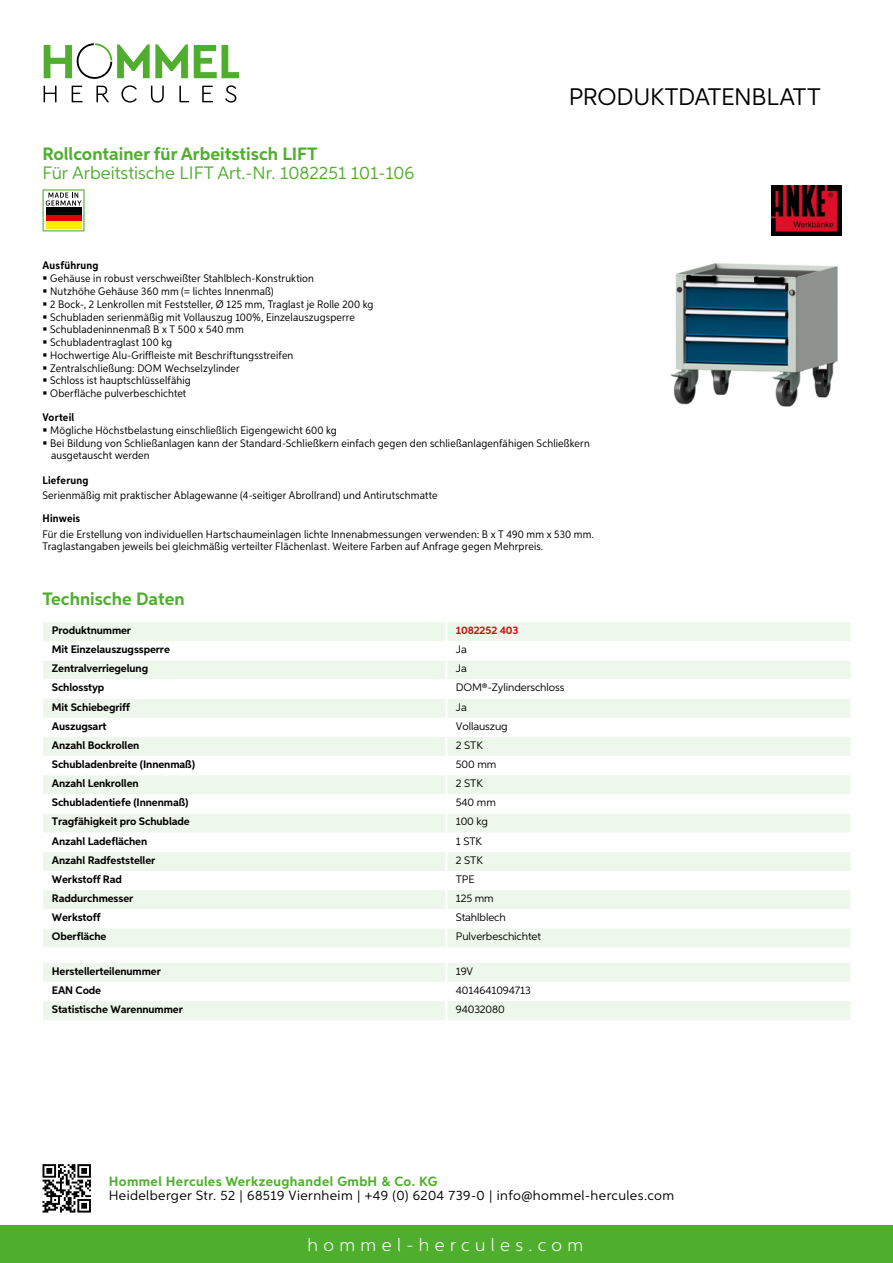
<style>
.page{position:relative;width:893px;height:1263px;background:#fff}
.page>*{position:absolute;margin:0;border:0;box-sizing:border-box;transform-origin:0 0}
.t1{font:24px "Aspira";letter-spacing:-.01em;color:#000}
.t2{font:700 18px "Aspira";color:#50ae2f}
.t3{font:18px "Aspira";color:#50ae2f}
.t4{font:300 18px "Aspira";letter-spacing:.3em;color:#fff}
.t5{font:13.5px "Aspira";letter-spacing:.03em;color:#000}
.t6{font:700 13.5px "Aspira";letter-spacing:.03em;color:#50ae2f}
.t7{font:10.95px/12.8px "Aspira Nar";letter-spacing:.015em;color:#000}
.t8{font:700 10.95px "Aspira";letter-spacing:-.01em;color:#000}
.t9{font:10.95px "Aspira";letter-spacing:-.01em;color:#000}
.t10{font:700 10.95px "Aspira Nar";letter-spacing:.02em;color:#000}
.t11{font:700 10.95px "Aspira";letter-spacing:-.01em;color:#cd1013}
</style>
<div class="page">
<div style="left:0;top:1226px;width:893px;height:37px;background:#50ae2f"></div>
<svg style="left:43px;top:1164px;width:48px;height:48px"></svg>
<svg style="left:194px;top:45px;width:45px;height:33px"></svg>
<svg style="left:44px;top:43px;width:144px;height:36px"></svg>
<svg style="left:44px;top:86px;width:13px;height:16px"></svg>
<svg style="left:72px;top:86px;width:10px;height:16px"></svg>
<svg style="left:96px;top:86px;width:13px;height:16px"></svg>
<svg style="left:121px;top:85px;width:16px;height:18px"></svg>
<svg style="left:151px;top:86px;width:13px;height:17px"></svg>
<svg style="left:179px;top:86px;width:10px;height:16px"></svg>
<svg style="left:202px;top:86px;width:11px;height:16px"></svg>
<svg style="left:225px;top:85px;width:11px;height:18px"></svg>
<div style="left:43px;top:622px;width:807px;height:325px;background:#eef7eb"></div>
<svg style="left:43px;top:641px;width:807px;height:287px"></svg>
<hr style="left:445px;top:622px;width:3px;height:19px;background:#fff">
<hr style="left:445px;top:641px;width:3px;height:19px;background:#fff">
<hr style="left:445px;top:660px;width:3px;height:19px;background:#fff">
<hr style="left:445px;top:679px;width:3px;height:20px;background:#fff">
<hr style="left:445px;top:699px;width:3px;height:19px;background:#fff">
<hr style="left:445px;top:718px;width:3px;height:19px;background:#fff">
<hr style="left:445px;top:737px;width:3px;height:19px;background:#fff">
<hr style="left:445px;top:756px;width:3px;height:19px;background:#fff">
<hr style="left:445px;top:775px;width:3px;height:19px;background:#fff">
<hr style="left:445px;top:794px;width:3px;height:19px;background:#fff">
<hr style="left:445px;top:813px;width:3px;height:20px;background:#fff">
<hr style="left:445px;top:833px;width:3px;height:19px;background:#fff">
<hr style="left:445px;top:852px;width:3px;height:19px;background:#fff">
<hr style="left:445px;top:871px;width:3px;height:19px;background:#fff">
<hr style="left:445px;top:890px;width:3px;height:19px;background:#fff">
<hr style="left:445px;top:909px;width:3px;height:19px;background:#fff">
<hr style="left:445px;top:928px;width:3px;height:19px;background:#fff">
<svg style="left:43px;top:963px;width:807px;height:57px"></svg>
<hr style="left:445px;top:1001px;width:3px;height:19px;background:#fff">
<svg style="left:43px;top:189px;width:42px;height:42px"></svg>
<div style="left:46px;top:214px;width:35px;height:7px;background:#e3000b"></div>
<div style="left:46px;top:208px;width:35px;height:7px;background:#000"></div>
<div style="left:46px;top:221px;width:35px;height:7px;background:#ffed00"></div>
<img style="left:670px;top:263px;width:168px;height:144px">
<img style="left:772px;top:185px;width:70px;height:50px">
<h2 class="t2" style="left:43px;top:142px;width:277px">Rollcontainer für Arbeitstisch LIFT</h2>
<h2 class="t3" style="left:43px;top:162px;width:373px">Für Arbeitstische LIFT Art.-N r. 1082251 101-106</h2>
<h1 class="t1" style="left:569px;top:82px;width:253px">Produktdatenblatt</h1>
<p class="t10" style="left:43px;top:259px;width:58px">Ausführung</p>
<p class="t7" style="left:50px;top:272px;width:325px">Gehäuse in robust verschweißter Stahlblech-Konstruktion<br>Nutzhöhe Gehäuse 360 mm (= lichtes Innenmaß)<br>2 Bock-, 2 Lenkrollen mit Feststeller, Ø 125 mm, Traglast je Rolle 200 kg Schubladen serienmäßig mit Vollauszug 100%, Einzelauszugsperre Schubladeninnenmaß B x T 500 x 540 mm<br>Schubladentraglast 100 kg<br>Hochwertige Alu-Griffleiste mit Beschriftungsstreifen Zentralschließung: DOM Wechselzylinder<br>Schloss ist hauptschlüsselfähig<br>Oberfläche pulverbeschichtet</p>
<p class="t10" style="left:43px;top:411px;width:33px">Vorteil</p>
<p class="t7" style="left:50px;top:424px;width:541px">Mögliche Höchstbelastung einschließlich Eigengewicht 600 kg<br>Bei Bildung von Schließanlagen kann der Standard-Schließkern einfach gegen den schließanlagenfähigen Schließkern ausgetauscht werden</p>
<p class="t10" style="left:43px;top:474px;width:47px">Lieferung</p>
<p class="t7" style="left:43px;top:489px;width:397px">Serienmäßig mit praktischer Ablagewanne (4-seitiger Abrollrand) und Antirutschmatte</p>
<p class="t10" style="left:43px;top:512px;width:39px">Hinweis</p>
<p class="t7" style="left:43px;top:528px;width:553px;line-height:12px">Für die Erstellung von individuellen Hartschaumeinlagen lichte Innenabmessungen verwenden: B x T 490 mm x 530 mm.<br>Traglastangaben jeweils bei gleichmäßig verteilter Flächenlast. Weitere Farben auf Anfrage gegen Mehrpreis.</p>
<h2 class="t2" style="left:43px;top:588px;width:144px">Technische Daten</h2>
<p class="t8" style="left:52px;top:624px;width:81px">Produktnummer</p>
<p class="t11" style="left:456px;top:624px;width:64px">1082252 403</p>
<p class="t8" style="left:52px;top:643px;width:120px">Mit Einzelauszugssperre</p>
<p class="t9" style="left:456px;top:643px;width:13px">Ja</p>
<p class="t8" style="left:52px;top:662px;width:98px">Zentralverriegelung</p>
<p class="t9" style="left:456px;top:662px;width:13px">Ja</p>
<p class="t8" style="left:52px;top:681px;width:54px">Schlosstyp</p>
<p class="t9" style="left:456px;top:681px;width:110px">DOM®-Zylinderschloss</p>
<p class="t8" style="left:52px;top:700px;width:80px">Mit Schiebegriff</p>
<p class="t9" style="left:456px;top:700px;width:13px">Ja</p>
<p class="t8" style="left:52px;top:719px;width:56px">Auszugsart</p>
<p class="t9" style="left:456px;top:719px;width:53px">Vollauszug</p>
<p class="t8" style="left:52px;top:738px;width:89px">Anzahl Bockrollen</p>
<p class="t9" style="left:456px;top:738px;width:22px">2 STK</p>
<p class="t8" style="left:52px;top:757px;width:145px">Schubladenbreite (Innenmaß)</p>
<p class="t9" style="left:456px;top:757px;width:42px">500 mm</p>
<p class="t8" style="left:52px;top:777px;width:88px">Anzahl Lenkrollen</p>
<p class="t9" style="left:456px;top:777px;width:22px">2 STK</p>
<p class="t8" style="left:52px;top:796px;width:138px">Schubladentiefe (Innenmaß)</p>
<p class="t9" style="left:456px;top:796px;width:42px">540 mm</p>
<p class="t8" style="left:52px;top:815px;width:139px">Tragfähigkeit pro Schublade</p>
<p class="t9" style="left:456px;top:815px;width:34px">100 kg</p>
<p class="t8" style="left:52px;top:834px;width:97px">Anzahl Ladeflächen</p>
<p class="t9" style="left:456px;top:834px;width:21px">1 STK</p>
<p class="t8" style="left:52px;top:853px;width:105px">Anzahl Radfeststeller</p>
<p class="t9" style="left:456px;top:853px;width:22px">2 STK</p>
<p class="t8" style="left:52px;top:872px;width:72px">Werkstoff Rad</p>
<p class="t9" style="left:456px;top:872px;width:19px">TPE</p>
<p class="t8" style="left:52px;top:891px;width:83px">Raddurchmesser</p>
<p class="t9" style="left:456px;top:891px;width:39px">125 mm</p>
<p class="t8" style="left:52px;top:910px;width:50px">Werkstoff</p>
<p class="t9" style="left:456px;top:911px;width:51px">Stahlblech</p>
<p class="t8" style="left:52px;top:930px;width:56px">Oberfläche</p>
<p class="t9" style="left:456px;top:930px;width:87px">Pulverbeschichtet</p>
<p class="t8" style="left:52px;top:964px;width:111px">Herstellerteilenummer</p>
<p class="t9" style="left:456px;top:964px;width:19px">19V</p>
<p class="t8" style="left:52px;top:983px;width:51px">EAN Code</p>
<p class="t9" style="left:456px;top:983px;width:76px">4014641094713</p>
<p class="t8" style="left:52px;top:1002px;width:132px">Statistische Warennummer</p>
<p class="t9" style="left:456px;top:1003px;width:51px">94032080</p>
<p class="t6" style="left:109px;top:1172px;width:330px">Hommel Hercules Werkzeughandel GmbH &amp; Co. KG</p>
<p class="t5" style="left:109px;top:1187px;width:567px">Heidelberger Str. 52 | 68519 Viernheim | +49 (0) 6204 739-0 | info@hommel-hercules.com</p>
<h2 class="t4" style="left:307px;top:1234px;width:277px">hommel-hercules.com</h2>
</div>
